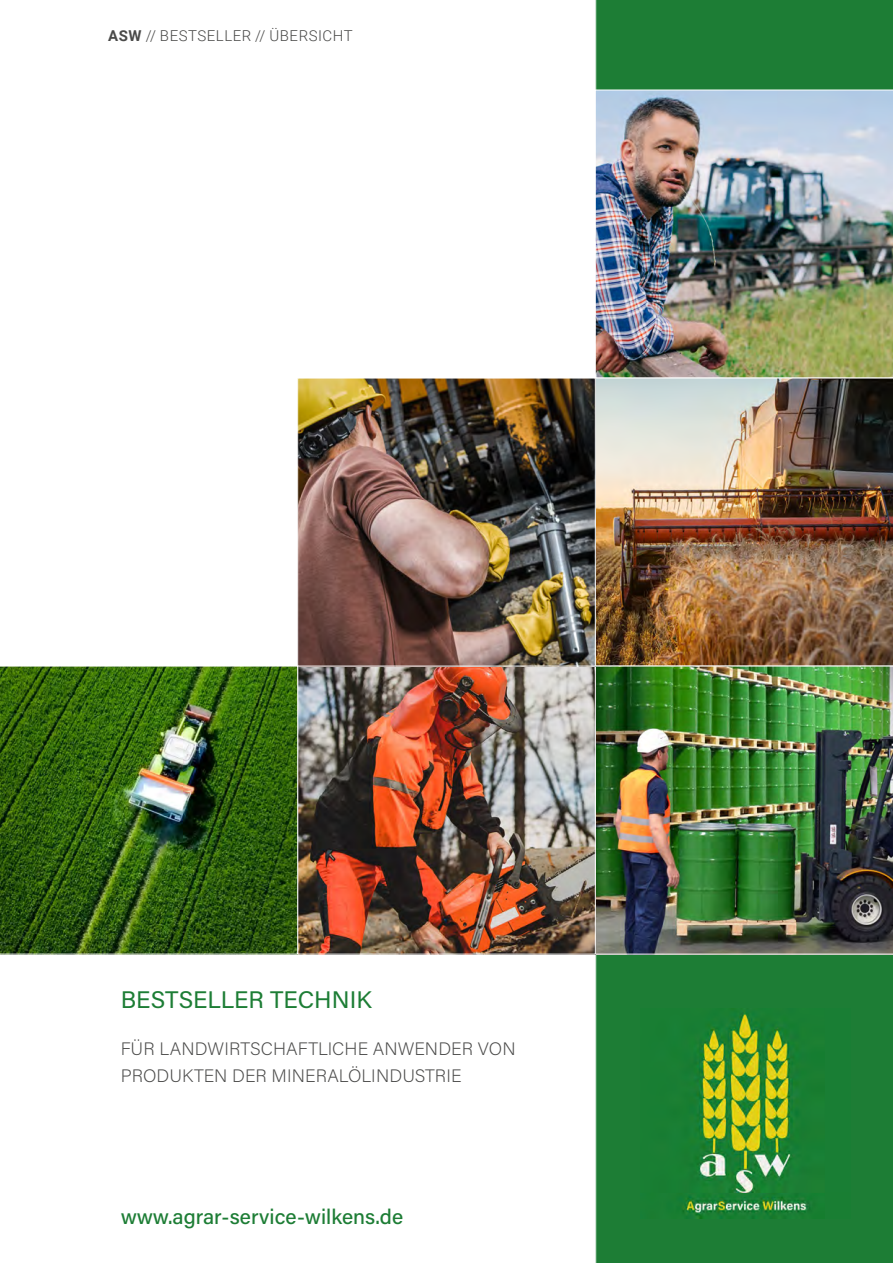
<style>
.page{position:relative;width:893px;height:1263px;background:#fff}
.page>*{position:absolute;margin:0;border:0;box-sizing:border-box;transform-origin:0 0}
.t1{font:24px "Acumin Pro";color:#1d7d35}
.t2{font:500 21px "Acumin Pro";color:#1d7d35}
.t3{font:200 18px/27px "Acumin Pro";color:#4a4a49}
.t4{font:300 15px "Roboto";letter-spacing:.035em;color:#4a4a49}
.s1{font-weight:700}
</style>
<div class="page">
<svg style="left:595px;top:0;width:298px;height:1263px;background:#288335"></svg>
<img style="left:595px;top:90px;width:298px;height:288px">
<img style="left:595px;top:378px;width:298px;height:288px">
<img style="left:595px;top:666px;width:298px;height:288px">
<img style="left:299px;top:668px;width:294px;height:284px">
<img style="left:299px;top:380px;width:294px;height:284px">
<img style="left:0;top:666px;width:298px;height:288px">
<p class="t4" style="left:108px;top:25px;width:246px"><span class="s1">ASW</span> // BESTSELLER // ÜBERSICHT</p>
<h1 class="t1" style="left:121px;top:983px;width:253px">BESTSELLER TECHNIK</h1>
<p class="t3" style="left:121px;top:1034px;width:396px">FÜR LANDWIRTSCHAFTLICHE ANWENDER VON<br>PRODUKTEN DER MINERALÖLINDUSTRIE</p>
<p class="t2" style="left:121px;top:1202px;width:284px">www.agrar-service-wilkens.de</p>
</div>
